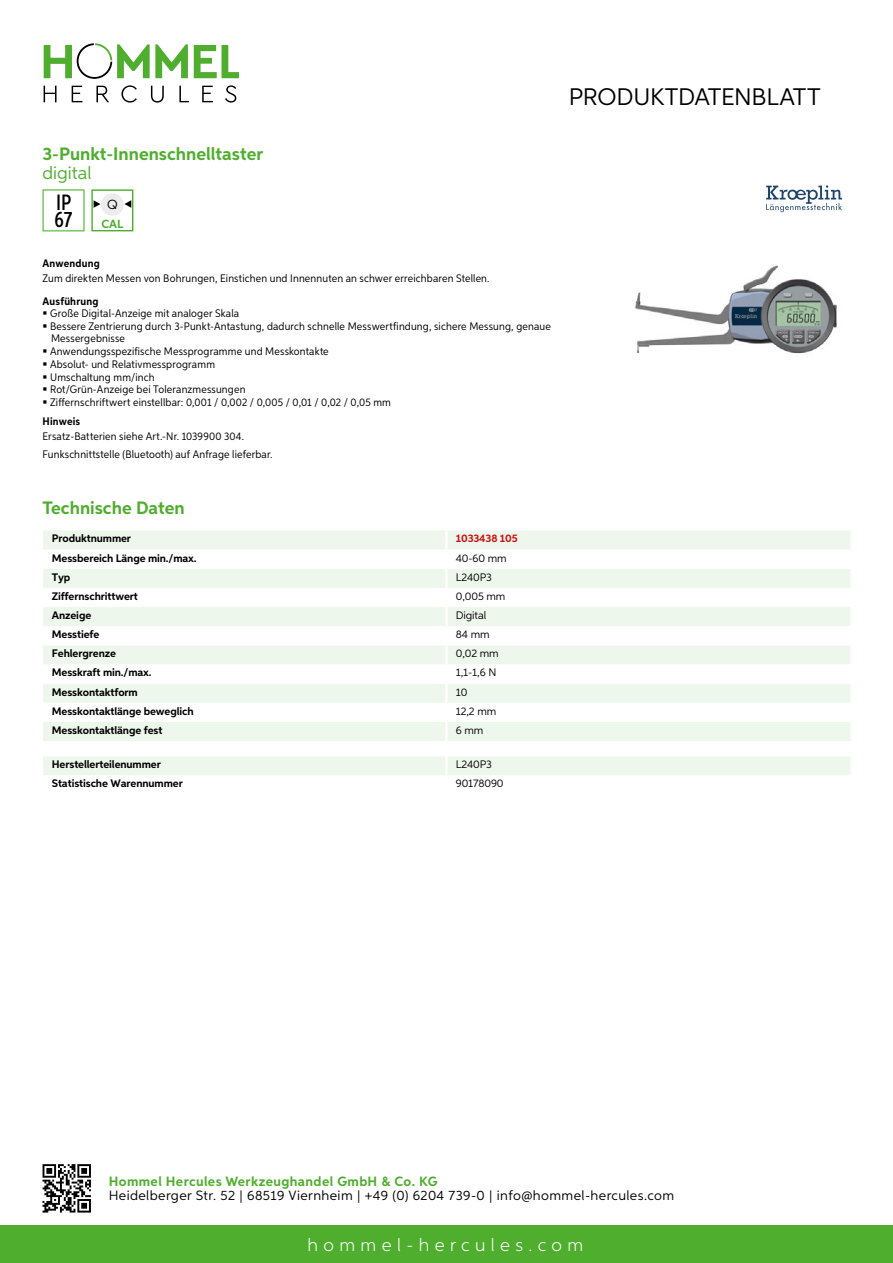
<style>
.page{position:relative;width:893px;height:1263px;background:#fff}
.page>*{position:absolute;margin:0;border:0;box-sizing:border-box;transform-origin:0 0}
.t1{font:24px "Aspira";letter-spacing:-.01em;color:#000}
.t2{font:500 22.2px/16.4px "Aspira XX Nar";color:#000}
.t3{font:700 18px "Aspira";color:#50ae2f}
.t4{font:300 18px "Aspira";letter-spacing:.3em;color:#fff}
.t5{font:18px "Aspira";color:#50ae2f}
.t6{font:13.5px "Aspira";letter-spacing:.03em;color:#000}
.t7{font:700 13.5px "Aspira";letter-spacing:.03em;color:#50ae2f}
.t8{font:13.35px "Aspira";color:#000}
.t9{font:700 11.85px "Aspira";color:#50ae2f}
.t10{font:10.95px/12.6px "Aspira Nar";letter-spacing:.015em;color:#000}
.t11{font:700 10.95px "Aspira";letter-spacing:-.01em;color:#000}
.t12{font:10.95px "Aspira";letter-spacing:-.01em;color:#000}
.t13{font:700 10.95px "Aspira Nar";letter-spacing:.02em;color:#000}
.t14{font:700 10.95px "Aspira";letter-spacing:-.01em;color:#cd1013}
</style>
<div class="page">
<div style="left:0;top:1226px;width:893px;height:37px;background:#50ae2f"></div>
<svg style="left:43px;top:1164px;width:48px;height:48px"></svg>
<svg style="left:194px;top:45px;width:45px;height:33px"></svg>
<svg style="left:44px;top:43px;width:144px;height:36px"></svg>
<svg style="left:44px;top:86px;width:13px;height:16px"></svg>
<svg style="left:72px;top:86px;width:10px;height:16px"></svg>
<svg style="left:96px;top:86px;width:13px;height:16px"></svg>
<svg style="left:121px;top:85px;width:16px;height:18px"></svg>
<svg style="left:151px;top:86px;width:13px;height:17px"></svg>
<svg style="left:179px;top:86px;width:10px;height:16px"></svg>
<svg style="left:202px;top:86px;width:11px;height:16px"></svg>
<svg style="left:225px;top:85px;width:11px;height:18px"></svg>
<div style="left:43px;top:531px;width:807px;height:210px;background:#eef7eb"></div>
<svg style="left:43px;top:550px;width:807px;height:172px"></svg>
<hr style="left:445px;top:530px;width:3px;height:20px;background:#fff">
<hr style="left:445px;top:550px;width:3px;height:19px;background:#fff">
<hr style="left:445px;top:569px;width:3px;height:19px;background:#fff">
<hr style="left:445px;top:588px;width:3px;height:19px;background:#fff">
<hr style="left:445px;top:607px;width:3px;height:19px;background:#fff">
<hr style="left:445px;top:626px;width:3px;height:19px;background:#fff">
<hr style="left:445px;top:645px;width:3px;height:19px;background:#fff">
<hr style="left:445px;top:664px;width:3px;height:20px;background:#fff">
<hr style="left:445px;top:684px;width:3px;height:19px;background:#fff">
<hr style="left:445px;top:703px;width:3px;height:19px;background:#fff">
<hr style="left:445px;top:722px;width:3px;height:19px;background:#fff">
<div style="left:43px;top:756px;width:807px;height:19px;background:#eef7eb"></div>
<svg style="left:43px;top:189px;width:42px;height:42px"></svg>
<div style="left:91px;top:189px;width:42px;height:42px;border:1px solid #50ae2f"></div>
<div style="left:101px;top:193px;width:23px;height:23px;background:#ececec;border-radius:50%"></div>
<svg style="left:124px;top:200px;width:7px;height:8px"></svg>
<svg style="left:94px;top:200px;width:6px;height:8px"></svg>
<img style="left:635px;top:265px;width:202px;height:89px">
<svg style="left:766px;top:185px;width:76px;height:27px"></svg>
<h3 class="t3" style="left:43px;top:142px;width:222px">3-Punkt-Innenschnelltaster</h3>
<h3 class="t5" style="left:43px;top:162px;width:50px">digital</h3>
<h2 class="t2" style="left:55px;top:194px;width:19px">IP<br>67</h2>
<p class="t8" style="left:107px;top:196px;width:12px">Q</p>
<p class="t9" style="left:101px;top:216px;width:23px">CAL</p>
<p class="t13" style="left:43px;top:257px;width:59px">Anwendung</p>
<p class="t10" style="left:43px;top:272px;width:449px">Zum direkten Messen von Bohrungen, Einstichen und Innennuten an schwer erreichbaren Stellen.</p>
<p class="t13" style="left:43px;top:294px;width:58px">Ausführung</p>
<p class="t10" style="left:50px;top:307px;width:502px">Große Digital-Anzeige mit analoger Skala<br>Bessere Zentrierung durch 3-Punkt-Antastung, dadurch schnelle Messwertfindung, sichere Messung, genaue Messergebnisse<br>Anwendungsspezifische Messprogramme und Messkontakte<br>Absolut- und Relativmessprogramm<br>Umschaltung mm/inch<br>Rot/Grün-Anzeige bei Toleranzmessungen<br>Ziffernschriftwert einstellbar: 0,001 / 0,002 / 0,005 / 0,01 / 0,02 / 0,05 mm</p>
<p class="t13" style="left:43px;top:415px;width:39px">Hinweis</p>
<p class="t10" style="left:43px;top:428px;width:231px;line-height:17.5px">Ersatz-Batterien siehe Art.-Nr. 1039900 304.<br>Funkschnittstelle (Bluetooth) auf Anfrage lieferbar.</p>
<h3 class="t3" style="left:43px;top:496px;width:144px">Technische Daten</h3>
<p class="t11" style="left:52px;top:532px;width:81px">Produktnummer</p>
<p class="t14" style="left:456px;top:532px;width:63px">1033438 105</p>
<p class="t11" style="left:52px;top:551px;width:146px">Messbereich Länge min./max.</p>
<p class="t12" style="left:456px;top:551px;width:52px">40-60 mm</p>
<p class="t11" style="left:52px;top:570px;width:20px">Typ</p>
<p class="t12" style="left:456px;top:570px;width:38px">L240P3</p>
<p class="t11" style="left:52px;top:589px;width:88px">Ziffernschrittwert</p>
<p class="t12" style="left:456px;top:589px;width:51px">0,005 mm</p>
<p class="t11" style="left:52px;top:608px;width:41px">Anzeige</p>
<p class="t12" style="left:456px;top:609px;width:32px">Digital</p>
<p class="t11" style="left:52px;top:628px;width:49px">Messtiefe</p>
<p class="t12" style="left:456px;top:628px;width:35px">84 mm</p>
<p class="t11" style="left:52px;top:647px;width:66px">Fehlergrenze</p>
<p class="t12" style="left:456px;top:647px;width:44px">0,02 mm</p>
<p class="t11" style="left:52px;top:666px;width:101px">Messkraft min./max.</p>
<p class="t12" style="left:456px;top:666px;width:40px">1,1-1,6 N</p>
<p class="t11" style="left:52px;top:685px;width:88px">Messkontaktform</p>
<p class="t12" style="left:456px;top:685px;width:13px">10</p>
<p class="t11" style="left:52px;top:704px;width:143px">Messkontaktlänge beweglich</p>
<p class="t12" style="left:456px;top:704px;width:42px">12,2 mm</p>
<p class="t11" style="left:52px;top:723px;width:112px">Messkontaktlänge fest</p>
<p class="t12" style="left:456px;top:723px;width:29px">6 mm</p>
<p class="t11" style="left:52px;top:758px;width:111px">Herstellerteilenummer</p>
<p class="t12" style="left:456px;top:758px;width:38px">L240P3</p>
<p class="t11" style="left:52px;top:777px;width:132px">Statistische Warennummer</p>
<p class="t12" style="left:456px;top:777px;width:49px">90178090</p>
<h1 class="t1" style="left:569px;top:82px;width:253px">Produktdatenblatt</h1>
<p class="t7" style="left:109px;top:1172px;width:330px">Hommel Hercules Werkzeughandel GmbH &amp; Co. KG</p>
<p class="t6" style="left:109px;top:1187px;width:567px">Heidelberger Str. 52 | 68519 Viernheim | +49 (0) 6204 739-0 | info@hommel-hercules.com</p>
<h3 class="t4" style="left:307px;top:1234px;width:277px">hommel-hercules.com</h3>
</div>
